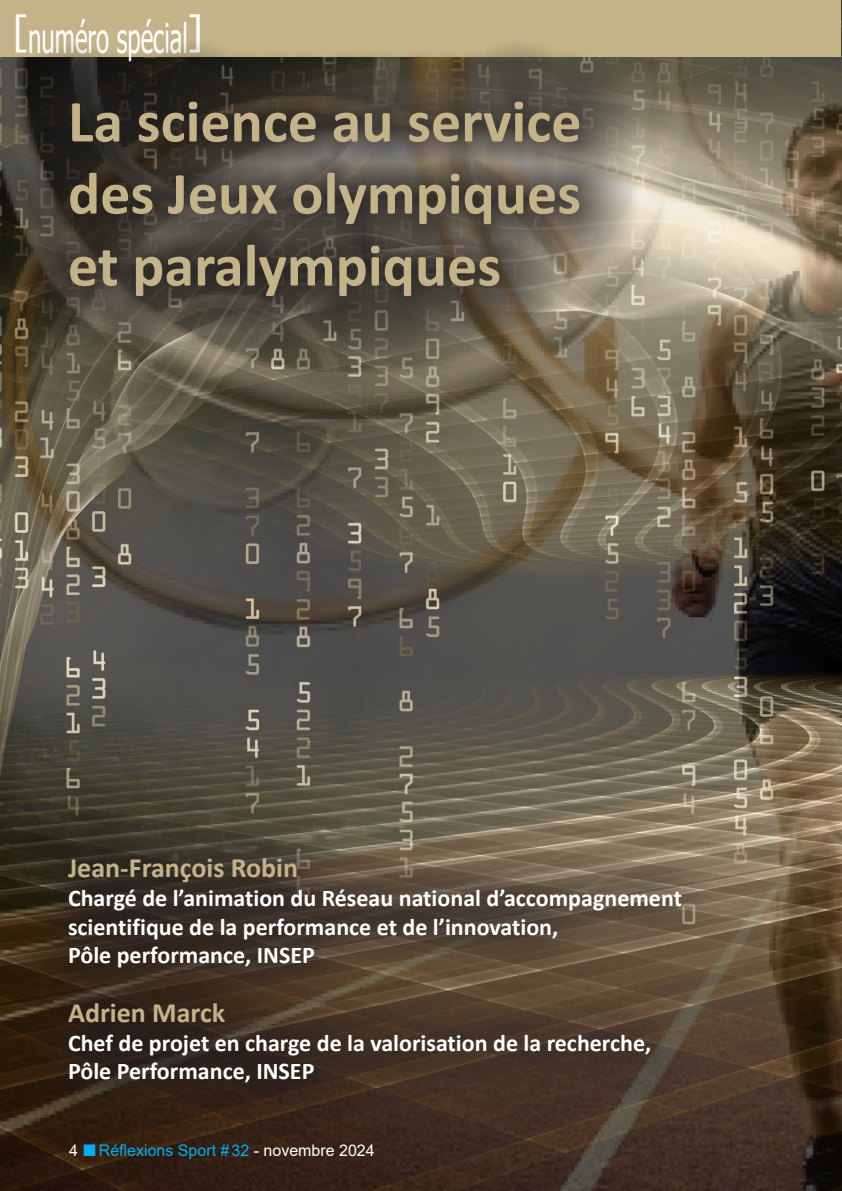
<style>
.page{position:relative;width:842px;height:1191px;background:#fff}
.page>*{position:absolute;margin:0;border:0;box-sizing:border-box;transform-origin:0 0}
.t1{font:700 60px/72px "Calibri";color:#c4b388;text-align:justify}
.t2{font:40.8px "Tahoma";color:#fff;scale:.59 1}
.t3{font:700 28px "Calibri";color:#c4b388}
.t4{font:700 24px/28.8px "Calibri";color:#fff}
.t5{font:16px "Arial";color:#00aeef}
.t6{font:16px "Arial";color:#fff}
.s1{color:#fff}
</style>
<div class="page">
<img style="left:0;top:0;width:842px;height:1191px">
<div style="left:0;top:0;width:840px;height:57px;background:#c4b388"></div>
<svg style="left:8px;top:44px;width:633px;height:314px;background:#554f43"></svg>
<div style="left:17px;top:807px;width:715px;height:325px;background:#231f20;opacity:.75"></div>
<svg style="left:84px;top:1143px;width:11px;height:12px"></svg>
<h2 class="t2" style="left:13px;top:11px;width:324px"><sup>[</sup>numéro spécial<sup>]</sup></h2>
<h1 class="t1" style="left:68px;top:85px;width:515px">La science au service des Jeux olympiques et paralympiques</h1>
<p class="t3" style="left:68px;top:848px;width:232px">Jean- François Robin</p>
<p class="t4" style="left:68px;top:883px;width:615px">Chargé de l’animation du Réseau national d’accompagnement scientifique de la performance et de l’innovation,<br>Pôle performance, INSEP</p>
<p class="t3" style="left:68px;top:992px;width:159px">Adrien Marck</p>
<p class="t4" style="left:68px;top:1027px;width:585px">Chef de projet en charge de la valorisation de la recherche,<br>Pôle Performance, INSEP</p>
<p class="t6" style="left:69px;top:1138px;width:10px">4</p>
<p class="t5" style="left:99px;top:1138px;width:277px">Réflexions Sport # 32 <span class="s1">- novembre 2024</span></p>
</div>
